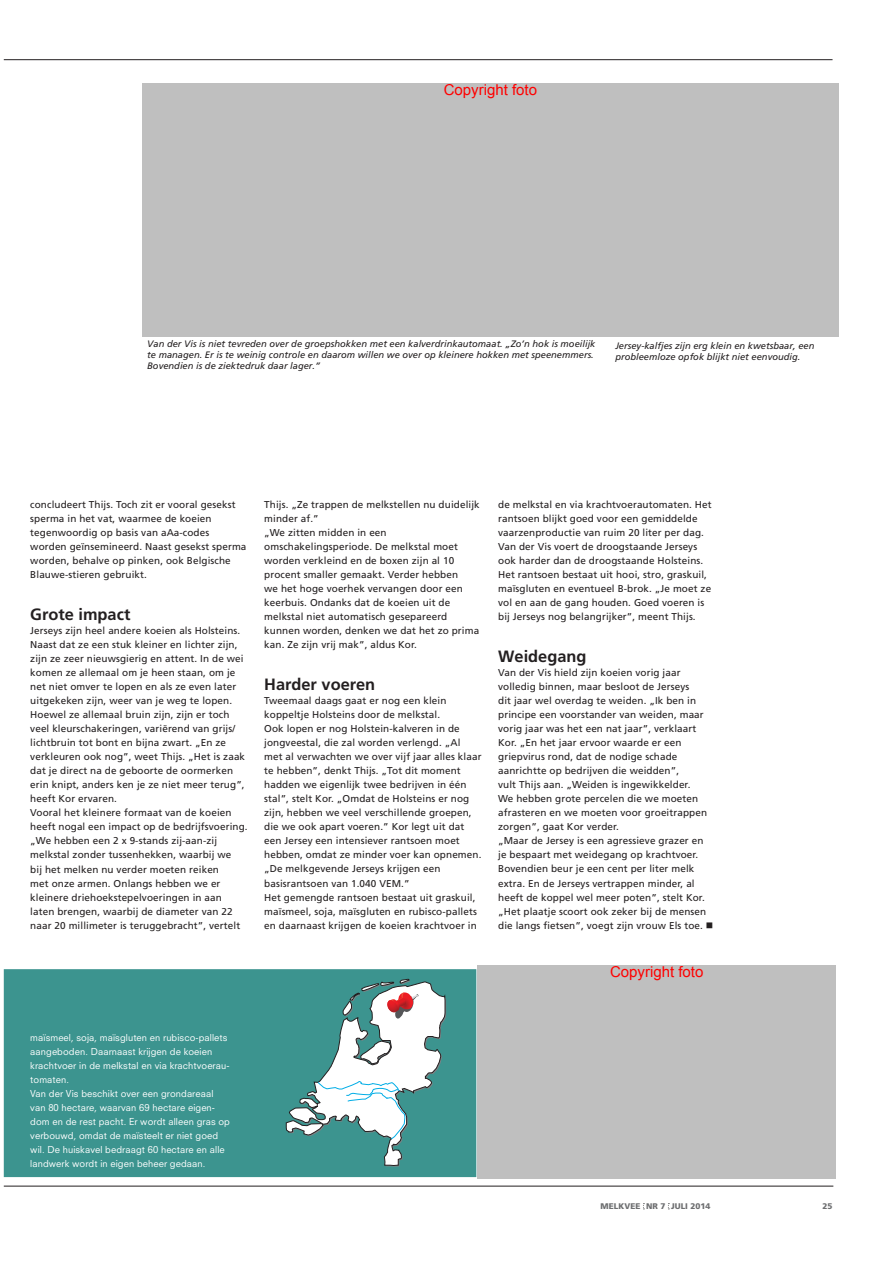
<style>
.page{position:relative;width:893px;height:1263px;background:#fff}
.page>*{position:absolute;margin:0;border:0;box-sizing:border-box;transform-origin:0 0}
.t1{font:700 16.35px "Frutiger LT Std";color:#231f20}
.t2{font:15px "Arial";color:#f00}
.t3{font:9.9px/14.1px "Frutiger LT Std";letter-spacing:.01em;color:#231f20}
.t4{font:9.3px/14.1px "Neuzeit SLT Std";letter-spacing:.01em;color:#fff}
.t5{font:italic 9.3px/11.2px "Frutiger LT Std";color:#231f20}
.t6{font:900 8.25px "Frutiger LT Std";color:#6d6e70}
</style>
<div class="page">
<div style="left:4px;top:969px;width:473px;height:208px;background:#3c948f"></div>
<svg style="left:286px;top:979px;width:160px;height:188px"></svg>
<hr style="left:4px;top:59px;width:828px;height:1px;background:#231f20">
<hr style="left:4px;top:1186px;width:829px;height:1px;background:#231f20">
<div style="left:142px;top:83px;width:697px;height:254px;background:#bfbfbf"></div>
<div style="left:477px;top:965px;width:359px;height:214px;background:#bfbfbf"></div>
<h2 class="t2" style="left:444px;top:80px;width:95px">Copyright foto</h2>
<p class="t5" style="left:147px;top:339px;width:450px">Van der Vis is niet tevreden over de groepshokken met een kalverdrinkautomaat. „Zo’n hok is moeilijk te managen. Er is te weinig controle en daarom willen we over op kleinere hokken met speenemmers.<br>Bovendien is de ziektedruk daar lager.”</p>
<p class="t5" style="left:615px;top:340px;width:201px">Jersey-kalfjes zijn erg klein en kwetsbaar, een probleemloze opfok blijkt niet eenvoudig.</p>
<p class="t3" style="left:30px;top:498px;width:218px">concludeert Thijs. Toch zit er vooral gesekst sperma in het vat, waarmee de koeien tegenwoordig op basis van aAa-codes worden geïnsemineerd. Naast gesekst sperma worden, behalve op pinken, ook Belgische Blauwe-stieren gebruikt.</p>
<h1 class="t1" style="left:30px;top:607px;width:102px">Grote impact</h1>
<p class="t3" style="left:30px;top:624px;width:219px">Jerseys zijn heel andere koeien als Holsteins.<br>Naast dat ze een stuk kleiner en lichter zijn, zijn ze zeer nieuwsgierig en attent. In de wei komen ze allemaal om je heen staan, om je net niet omver te lopen en als ze even later uitgekeken zijn, weer van je weg te lopen.<br>Hoewel ze allemaal bruin zijn, zijn er toch veel kleurschakeringen, variërend van grijs/ lichtbruin tot bont en bijna zwart. „En ze verkleuren ook nog”, weet Thijs. „Het is zaak dat je direct na de geboorte de oormerken erin knipt, anders ken je ze niet meer terug”, heeft Kor ervaren.<br>Vooral het kleinere formaat van de koeien heeft nogal een impact op de bedrijfsvoering. „We hebben een 2 x 9-stands zij-aan-zij melkstal zonder tussenhekken, waarbij we<br>bij het melken nu verder moeten reiken<br>met onze armen. Onlangs hebben we er kleinere driehoekstepelvoeringen in aan laten brengen, waarbij de diameter van 22 naar 20 millimeter is teruggebracht”, vertelt</p>
<p class="t3" style="left:264px;top:498px;width:217px">Thijs. „Ze trappen de melkstellen nu duidelijk minder af.”<br>„We zitten midden in een omschakelingsperiode. De melkstal moet worden verkleind en de boxen zijn al 10 procent smaller gemaakt. Verder hebben<br>we het hoge voerhek vervangen door een keerbuis. Ondanks dat de koeien uit de melkstal niet automatisch gesepareerd kunnen worden, denken we dat het zo prima kan. Ze zijn vrij mak”, aldus Kor.</p>
<h1 class="t1" style="left:264px;top:677px;width:112px">Harder voeren</h1>
<p class="t3" style="left:264px;top:694px;width:219px">Tweemaal daags gaat er nog een klein koppeltje Holsteins door de melkstal.<br>Ook lopen er nog Holstein-kalveren in de jongveestal, die zal worden verlengd. „Al<br>met al verwachten we over vijf jaar alles klaar te hebben”, denkt Thijs. „Tot dit moment hadden we eigenlijk twee bedrijven in één stal”, stelt Kor. „Omdat de Holsteins er nog zijn, hebben we veel verschillende groepen, die we ook apart voeren.” Kor legt uit dat een Jersey een intensiever rantsoen moet hebben, omdat ze minder voer kan opnemen. „De melkgevende Jerseys krijgen een basisrantsoen van 1.040 VEM.”<br>Het gemengde rantsoen bestaat uit graskuil, maïsmeel, soja, maïsgluten en rubisco-pallets en daarnaast krijgen de koeien krachtvoer in</p>
<p class="t3" style="left:498px;top:498px;width:215px">de melkstal en via krachtvoerautomaten. Het rantsoen blijkt goed voor een gemiddelde vaarzenproductie van ruim 20 liter per dag.<br>Van der Vis voert de droogstaande Jerseys ook harder dan de droogstaande Holsteins.<br>Het rantsoen bestaat uit hooi, stro, graskuil, maïsgluten en eventueel B-brok. „Je moet ze vol en aan de gang houden. Goed voeren is bij Jerseys nog belangrijker”, meent Thijs.</p>
<h1 class="t1" style="left:498px;top:649px;width:90px">Weidegang</h1>
<p class="t3" style="left:498px;top:666px;width:210px">Van der Vis hield zijn koeien vorig jaar volledig binnen, maar besloot de Jerseys<br>dit jaar wel overdag te weiden. „Ik ben in principe een voorstander van weiden, maar vorig jaar was het een nat jaar”, verklaart Kor. „En het jaar ervoor waarde er een griepvirus rond, dat de nodige schade aanrichtte op bedrijven die weidden”,<br>vult Thijs aan. „Weiden is ingewikkelder.<br>We hebben grote percelen die we moeten afrasteren en we moeten voor groeitrappen zorgen”, gaat Kor verder.<br>„Maar de Jersey is een agressieve grazer en je bespaart met weidegang op krachtvoer.<br>Bovendien beur je een cent per liter melk extra. En de Jerseys vertrappen minder, al heeft de koppel wel meer poten”, stelt Kor. „Het plaatje scoort ook zeker bij de mensen die langs fietsen”, voegt zijn vrouw Els toe.</p>
<h2 class="t2" style="left:610px;top:962px;width:95px">Copyright foto</h2>
<p class="t4" style="left:30px;top:1031px;width:201px">maïsmeel, soja, maïsgluten en rubisco-pallets aangeboden. Daarnaast krijgen de koeien krachtvoer in de melkstal en via krachtvoerau&shy;tomaten.<br>Van der Vis beschikt over een grondareaal van 80 hectare, waarvan 69 hectare eigen&shy;dom en de rest pacht. Er wordt alleen gras op verbouwd, omdat de maïsteelt er niet goed wil. De huiskavel bedraagt 60 hectare en alle landwerk wordt in eigen beheer gedaan.</p>
<p class="t6" style="left:600px;top:1203px;width:112px">MELKVEE NR 7 JULI 2014</p>
<p class="t6" style="left:822px;top:1203px;width:12px">25</p>
</div>
